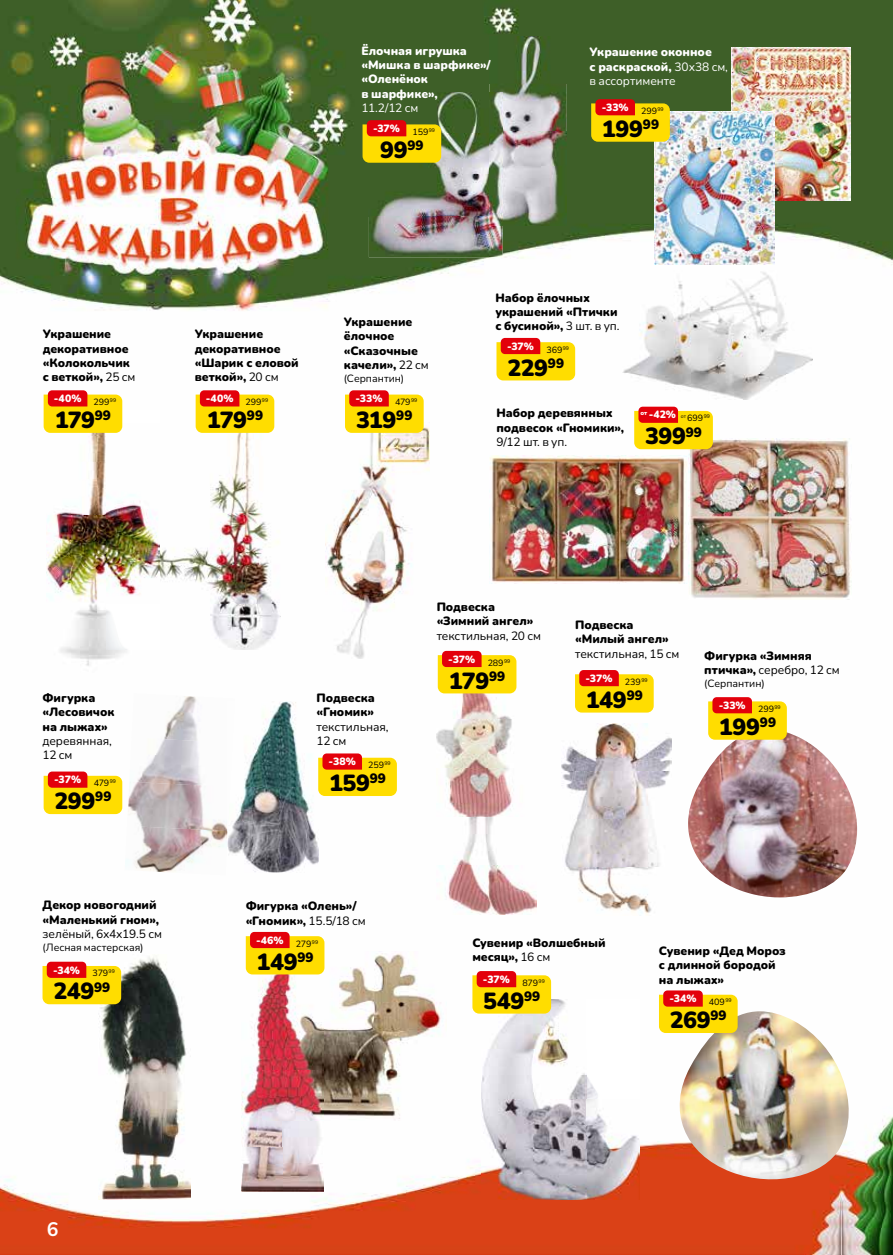
<style>
.page{position:relative;width:893px;height:1255px;background:#fff}
.page>*{position:absolute;margin:0;border:0;box-sizing:border-box;transform-origin:0 0}
.t1{font:900 23.25px "Nunito";letter-spacing:-.02em;color:#000}
.t2{font:700 19.5px "Nunito";color:#fff}
.t3{font:900 12px/14.4px "Nunito";letter-spacing:-.005em;color:#000}
.t4{font:900 12px/14.4px "Nunito";letter-spacing:-.005em;color:#fff}
.t5{font:12px/14.4px "Nunito";letter-spacing:-.005em;color:#000}
.t6{font:12px "Nunito";color:#fff}
.t7{font:900 10.5px "Nunito";letter-spacing:-.005em;color:#fff}
.t8{font:10.5px "Nunito";color:#000}
.t9{font:9px "Nunito";letter-spacing:-.01em;color:#000}
.t10{font:5.25px "Nunito";letter-spacing:-.005em;color:#000}
.s1{font-weight:400}
.s2{font-size:9px}
</style>
<div class="page">
<img style="left:0;top:0;width:893px;height:1254px">
<img style="left:688px;top:729px;width:169px;height:168px">
<img style="left:324px;top:951px;width:123px;height:169px">
<img style="left:241px;top:970px;width:41px;height:221px">
<img style="left:282px;top:1120px;width:42px;height:71px">
<img style="left:262px;top:974px;width:62px;height:146px">
<img style="left:489px;top:456px;width:198px;height:127px">
<img style="left:436px;top:671px;width:100px;height:243px">
<img style="left:106px;top:423px;width:175px;height:227px">
<img style="left:688px;top:439px;width:163px;height:160px">
<img style="left:731px;top:48px;width:119px;height:152px">
<img style="left:489px;top:36px;width:78px;height:95px">
<img style="left:502px;top:131px;width:65px;height:95px">
<img style="left:46px;top:433px;width:76px;height:82px">
<img style="left:122px;top:410px;width:37px;height:13px">
<img style="left:46px;top:515px;width:60px;height:105px">
<img style="left:46px;top:620px;width:113px;height:53px">
<img style="left:622px;top:270px;width:190px;height:129px">
<img style="left:369px;top:92px;width:120px;height:124px">
<img style="left:369px;top:216px;width:133px;height:41px">
<img style="left:489px;top:92px;width:13px;height:134px">
<img style="left:132px;top:693px;width:103px;height:44px">
<img style="left:129px;top:737px;width:98px;height:44px">
<img style="left:127px;top:781px;width:100px;height:44px">
<img style="left:125px;top:825px;width:102px;height:50px">
<img style="left:235px;top:701px;width:84px;height:85px">
<img style="left:227px;top:786px;width:92px;height:86px">
<img style="left:227px;top:701px;width:8px;height:140px">
<img style="left:561px;top:723px;width:110px;height:192px">
<img style="left:326px;top:422px;width:104px;height:236px">
<img style="left:654px;top:112px;width:121px;height:152px">
<img style="left:99px;top:954px;width:92px;height:245px">
<img style="left:482px;top:999px;width:157px;height:200px">
<img style="left:666px;top:1011px;width:192px;height:177px">
<svg style="left:44px;top:390px;width:78px;height:43px;background:#f9b513"></svg>
<svg style="left:196px;top:390px;width:78px;height:43px;background:#f9b513"></svg>
<svg style="left:496px;top:338px;width:79px;height:42px;background:#f9b512"></svg>
<svg style="left:363px;top:120px;width:78px;height:43px;background:#edab05"></svg>
<svg style="left:634px;top:406px;width:79px;height:43px;background:#f9b615"></svg>
<svg style="left:44px;top:771px;width:78px;height:43px;background:#f9b514"></svg>
<svg style="left:318px;top:753px;width:79px;height:43px;background:#f9b615"></svg>
<svg style="left:438px;top:651px;width:78px;height:42px;background:#f9b410"></svg>
<svg style="left:575px;top:670px;width:79px;height:42px;background:#f9b512"></svg>
<svg style="left:345px;top:390px;width:79px;height:43px;background:#f9b614"></svg>
<svg style="left:708px;top:697px;width:79px;height:42px;background:#f9b512"></svg>
<svg style="left:591px;top:99px;width:79px;height:43px;background:#ecab05"></svg>
<svg style="left:246px;top:931px;width:78px;height:43px;background:#f9b616"></svg>
<svg style="left:43px;top:961px;width:78px;height:43px;background:#f9b514"></svg>
<svg style="left:659px;top:990px;width:79px;height:42px;background:#f9b514"></svg>
<svg style="left:472px;top:971px;width:79px;height:42px;background:#f9b512"></svg>
<p class="t4" style="left:361px;top:43px;width:131px">Ёлочная игрушка «Мишка в шарфике»/ «Оленёнок<br>в шарфике»,</p>
<p class="t6" style="left:361px;top:100px;width:58px">11.2/12 см</p>
<p class="t7" style="left:373px;top:121px;width:28px">-37%</p>
<p class="t10" style="left:429px;top:126px;width:8px">99</p>
<p class="t9" style="left:413px;top:126px;width:17px">159</p>
<h1 class="t1" style="left:380px;top:134px;width:45px">99<sup>99</sup></h1>
<p class="t4" style="left:590px;top:45px;width:140px">Украшение оконное<br>с раскраской, <span class="s1">30х38 см, в ассортименте</span></p>
<p class="t7" style="left:602px;top:100px;width:28px">-33%</p>
<p class="t10" style="left:657px;top:105px;width:8px">99</p>
<p class="t9" style="left:641px;top:105px;width:18px">299</p>
<h1 class="t1" style="left:602px;top:113px;width:59px">199<sup>99</sup></h1>
<p class="t3" style="left:43px;top:326px;width:94px">Украшение декоративное «Колокольчик с веткой», <span class="s1">25 см</span></p>
<p class="t3" style="left:195px;top:326px;width:106px">Украшение декоративное «Шарик с еловой веткой», <span class="s1">20 см</span></p>
<p class="t3" style="left:344px;top:314px;width:86px">Украшение ёлочное «Сказочные качели», <span class="s1">22 см</span></p>
<p class="t8" style="left:344px;top:371px;width:62px">(Серпантин)</p>
<p class="t3" style="left:495px;top:290px;width:126px">Набор ёлочных украшений «Птички с бусиной», <span class="s1">3 шт. в уп.</span></p>
<p class="t7" style="left:507px;top:339px;width:28px">-37%</p>
<p class="t10" style="left:563px;top:344px;width:8px">99</p>
<p class="t9" style="left:546px;top:343px;width:18px">369</p>
<h1 class="t1" style="left:507px;top:351px;width:58px">229<sup>99</sup></h1>
<p class="t7" style="left:54px;top:391px;width:29px">-40%</p>
<p class="t10" style="left:110px;top:396px;width:8px">99</p>
<p class="t9" style="left:94px;top:396px;width:18px">299</p>
<p class="t7" style="left:206px;top:391px;width:29px">-40%</p>
<p class="t10" style="left:262px;top:396px;width:8px">99</p>
<p class="t9" style="left:246px;top:396px;width:18px">299</p>
<p class="t7" style="left:356px;top:391px;width:28px">-33%</p>
<p class="t10" style="left:411px;top:396px;width:8px">99</p>
<p class="t9" style="left:395px;top:396px;width:17px">479</p>
<h1 class="t1" style="left:55px;top:404px;width:58px">179<sup>99</sup></h1>
<h1 class="t1" style="left:207px;top:404px;width:58px">179<sup>99</sup></h1>
<h1 class="t1" style="left:356px;top:404px;width:58px">319<sup>99</sup></h1>
<p class="t3" style="left:496px;top:405px;width:129px">Набор деревянных подвесок «Гномики»,</p>
<p class="t5" style="left:496px;top:434px;width:72px">9/12 шт. в уп.</p>
<p class="t7" style="left:640px;top:407px;width:37px"><sup>от</sup> -42%</p>
<p class="t10" style="left:681px;top:413px;width:30px">от <span class="s2">699</span>99</p>
<h1 class="t1" style="left:645px;top:420px;width:59px">399<sup>99</sup></h1>
<p class="t3" style="left:43px;top:690px;width:74px">Фигурка «Лесовичок на лыжах»</p>
<p class="t5" style="left:43px;top:733px;width:71px">деревянная,<br>12 см</p>
<p class="t3" style="left:316px;top:690px;width:60px">Подвеска «Гномик»</p>
<p class="t5" style="left:316px;top:718px;width:74px">текстильная,<br>12 см</p>
<p class="t7" style="left:329px;top:754px;width:29px">-38%</p>
<p class="t10" style="left:384px;top:759px;width:8px">99</p>
<p class="t9" style="left:368px;top:758px;width:17px">259</p>
<p class="t3" style="left:437px;top:599px;width:98px">Подвеска «Зимний ангел»</p>
<p class="t5" style="left:437px;top:628px;width:106px">текстильная, 20 см</p>
<p class="t3" style="left:575px;top:617px;width:95px">Подвеска «Милый ангел»</p>
<p class="t5" style="left:575px;top:646px;width:106px">текстильная, 15 см</p>
<p class="t7" style="left:448px;top:651px;width:28px">-37%</p>
<p class="t10" style="left:504px;top:657px;width:8px">99</p>
<p class="t9" style="left:488px;top:656px;width:18px">289</p>
<h1 class="t1" style="left:449px;top:664px;width:58px">179<sup>99</sup></h1>
<p class="t7" style="left:586px;top:671px;width:28px">-37%</p>
<p class="t10" style="left:641px;top:676px;width:8px">99</p>
<p class="t9" style="left:625px;top:675px;width:18px">239</p>
<h1 class="t1" style="left:586px;top:683px;width:59px">149<sup>99</sup></h1>
<p class="t3" style="left:704px;top:648px;width:137px">Фигурка «Зимняя птичка», <span class="s1">серебро, 12 см</span></p>
<p class="t8" style="left:704px;top:676px;width:62px">(Серпантин)</p>
<p class="t7" style="left:719px;top:698px;width:28px">-33%</p>
<p class="t10" style="left:774px;top:703px;width:8px">99</p>
<p class="t9" style="left:758px;top:702px;width:18px">299</p>
<h1 class="t1" style="left:719px;top:710px;width:59px">199<sup>99</sup></h1>
<p class="t7" style="left:54px;top:772px;width:28px">-37%</p>
<p class="t10" style="left:110px;top:777px;width:8px">99</p>
<h1 class="t1" style="left:329px;top:767px;width:59px">159<sup>99</sup></h1>
<p class="t9" style="left:94px;top:777px;width:17px">479</p>
<h1 class="t1" style="left:54px;top:785px;width:59px">299<sup>99</sup></h1>
<p class="t3" style="left:43px;top:897px;width:118px">Декор новогодний «Маленький гном»,</p>
<p class="t5" style="left:43px;top:926px;width:121px">зелёный, 6х4х19.5 см</p>
<p class="t8" style="left:43px;top:939px;width:102px">(Лесная мастерская)</p>
<p class="t3" style="left:659px;top:943px;width:128px">Сувенир «Дед Мороз с длинной бородой на лыжах»</p>
<p class="t3" style="left:246px;top:898px;width:122px">Фигурка «Олень»/ «Гномик», <span class="s1">15.5/18 см</span></p>
<p class="t7" style="left:256px;top:932px;width:29px">-46%</p>
<p class="t10" style="left:312px;top:938px;width:8px">99</p>
<p class="t3" style="left:472px;top:935px;width:135px">Сувенир «Волшебный месяц», <span class="s1">16 см</span></p>
<p class="t9" style="left:296px;top:937px;width:17px">279</p>
<h1 class="t1" style="left:257px;top:945px;width:59px">149<sup>99</sup></h1>
<p class="t7" style="left:53px;top:962px;width:28px">-34%</p>
<p class="t10" style="left:109px;top:967px;width:8px">99</p>
<p class="t9" style="left:93px;top:967px;width:17px">379</p>
<p class="t7" style="left:483px;top:971px;width:28px">-37%</p>
<p class="t10" style="left:539px;top:977px;width:8px">99</p>
<p class="t9" style="left:522px;top:976px;width:17px">879</p>
<h1 class="t1" style="left:53px;top:975px;width:58px">249<sup>99</sup></h1>
<h1 class="t1" style="left:483px;top:984px;width:59px">549<sup>99</sup></h1>
<p class="t7" style="left:669px;top:991px;width:28px">-34%</p>
<p class="t10" style="left:725px;top:996px;width:8px">99</p>
<p class="t9" style="left:709px;top:995px;width:18px">409</p>
<h1 class="t1" style="left:670px;top:1003px;width:58px">269<sup>99</sup></h1>
<h2 class="t2" style="left:47px;top:1216px;width:13px">6</h2>
</div>
